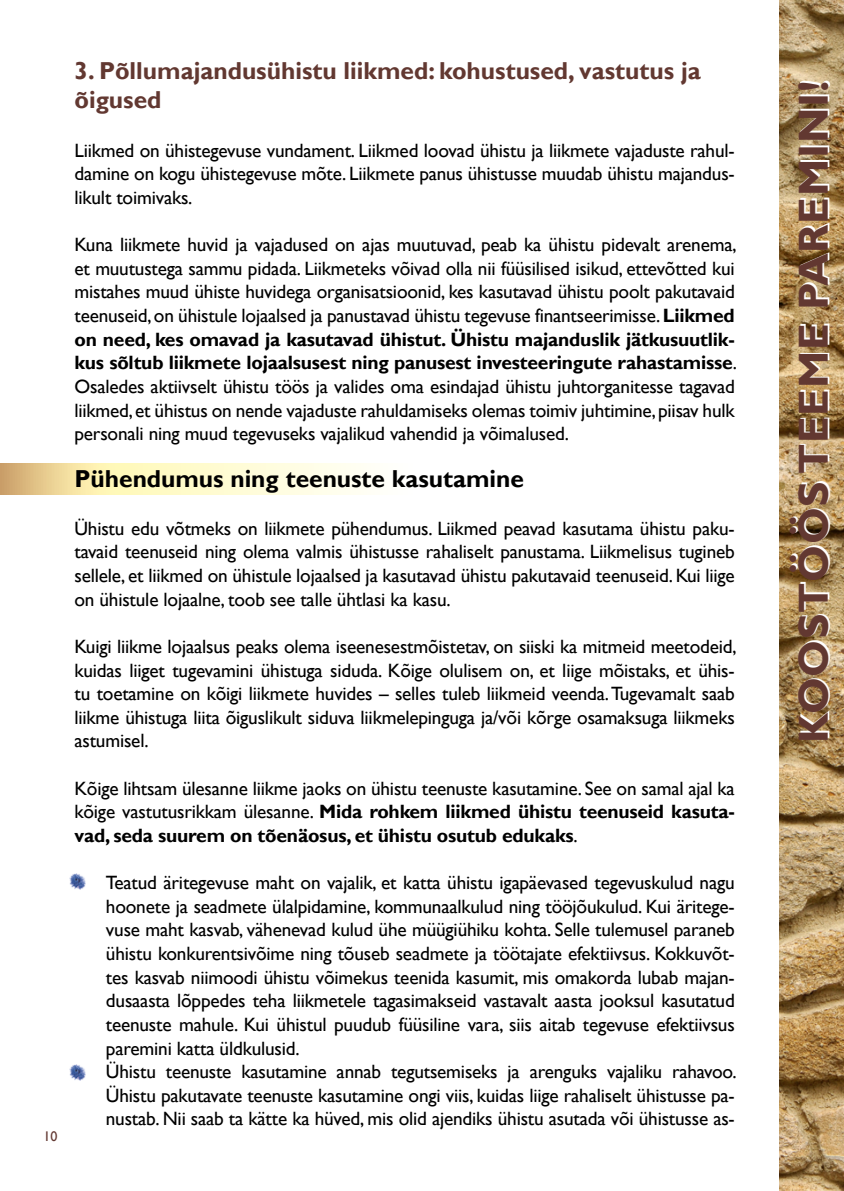
<style>
.page{position:relative;width:844px;height:1191px;background:#fff}
.page>*{position:absolute;margin:0;border:0;box-sizing:border-box;transform-origin:0 0}
.t1{font:700 42px "Gill Sans";letter-spacing:.02em;color:#fff}
.t2{font:700 24.5px/29.4px "Gill Sans";color:#623831}
.t3{font:700 24.5px "Gill Sans";color:#000}
.t4{font:19.25px/23.6px "Gill Sans";letter-spacing:-.01em;color:#000;text-align:justify}
.t5{font:14px "Gill Sans";color:#623831}
.s1{font-weight:700}
</style>
<div class="page">
<img style="left:779px;top:0;width:64px;height:1191px">
<svg style="left:1px;top:464px;width:366px;height:30px;background:#f8efc2"></svg>
<hr style="left:0;top:464px;width:1px;height:30px;background:#c99d68">
<img style="left:70px;top:874px;width:16px;height:15px">
<img style="left:70px;top:1065px;width:16px;height:15px">
<p class="t5" style="left:44px;top:1128px;width:15px">10</p>
<p class="t2" style="left:74px;top:57px;width:627px">3. Põllumajandusühistu liikmed: kohustused, vastutus ja õigused</p>
<p class="t4" style="left:74px;top:139px;width:661px">Liikmed on ühistegevuse vundament. Liikmed loovad ühistu ja liikmete vajaduste rahul&shy;damine on kogu ühistegevuse mõte. Liikmete panus ühistusse muudab ühistu majandus&shy;likult toimivaks.</p>
<p class="t4" style="left:74px;top:233px;width:663px">Kuna liikmete huvid ja vajadused on ajas muutuvad, peab ka ühistu pidevalt arenema, et muutustega sammu pidada. Liikmeteks võivad olla nii füüsilised isikud, ettevõtted kui mistahes muud ühiste huvidega organisatsioonid, kes kasutavad ühistu poolt pakutavaid teenuseid, on ühistule lojaalsed ja panustavad ühistu tegevuse finantseerimisse. <span class="s1">Liikmed on need, kes omavad ja kasutavad ühistut. Ühistu majanduslik jätkusuutlik&shy;kus sõltub liikmete lojaalsusest ning panusest investeeringute rahastamisse</span>.<br>Osaledes aktiivselt ühistu töös ja valides oma esindajad ühistu juhtorganitesse tagavad liikmed, et ühistus on nende vajaduste rahuldamiseks olemas toimiv juhtimine, piisav hulk personali ning muud tegevuseks vajalikud vahendid ja võimalused.</p>
<p class="t3" style="left:74px;top:464px;width:451px">Pühendumus ning teenuste kasutamine</p>
<p class="t4" style="left:74px;top:517px;width:661px">Ühistu edu võtmeks on liikmete pühendumus. Liikmed peavad kasutama ühistu paku&shy;tavaid teenuseid ning olema valmis ühistusse rahaliselt panustama. Liikmelisus tugineb sellele, et liikmed on ühistule lojaalsed ja kasutavad ühistu pakutavaid teenuseid. Kui liige on ühistule lojaalne, toob see talle ühtlasi ka kasu.</p>
<p class="t4" style="left:74px;top:635px;width:663px">Kuigi liikme lojaalsus peaks olema iseenesestmõistetav, on siiski ka mitmeid meetodeid, kuidas liiget tugevamini ühistuga siduda. Kõige olulisem on, et liige mõistaks, et ühis&shy;tu toetamine on kõigi liikmete huvides – selles tuleb liikmeid veenda. Tugevamalt saab liikme ühistuga liita õiguslikult siduva liikmelepinguga ja/või kõrge osamaksuga liikmeks astumisel.</p>
<p class="t4" style="left:74px;top:776px;width:661px">Kõige lihtsam ülesanne liikme jaoks on ühistu teenuste kasutamine. See on samal ajal ka kõige vastutusrikkam ülesanne. <span class="s1">Mida rohkem liikmed ühistu teenuseid kasuta&shy;vad, seda suurem on tõenäosus, et ühistu osutub edukaks</span>.</p>
<p class="t4" style="left:106px;top:871px;width:630px;text-indent:-31px">• Teatud äritegevuse maht on vajalik, et katta ühistu igapäevased tegevuskulud nagu hoonete ja seadmete ülalpidamine, kommunaalkulud ning tööjõukulud. Kui äritege&shy;vuse maht kasvab, vähenevad kulud ühe müügiühiku kohta. Selle tulemusel paraneb ühistu konkurentsivõime ning tõuseb seadmete ja töötajate efektiivsus. Kokkuvõt&shy;tes kasvab niimoodi ühistu võimekus teenida kasumit, mis omakorda lubab majan&shy;dusaasta lõppedes teha liikmetele tagasimakseid vastavalt aasta jooksul kasutatud teenuste mahule. Kui ühistul puudub füüsiline vara, siis aitab tegevuse efektiivsus paremini katta üldkulusid.</p>
<p class="t4" style="left:106px;top:1060px;width:632px;text-indent:-31px">• Ühistu teenuste kasutamine annab tegutsemiseks ja arenguks vajaliku rahavoo.<br>Ühistu pakutavate teenuste kasutamine ongi viis, kuidas liige rahaliselt ühistusse pa&shy;nustab. Nii saab ta kätte ka hüved, mis olid ajendiks ühistu asutada või ühistusse as-</p>
<h1 class="t1" style="left:789px;top:741px;width:663px;rotate:-90deg">KOOSTÖÖS TEEME PAREMINI!</h1>
</div>
